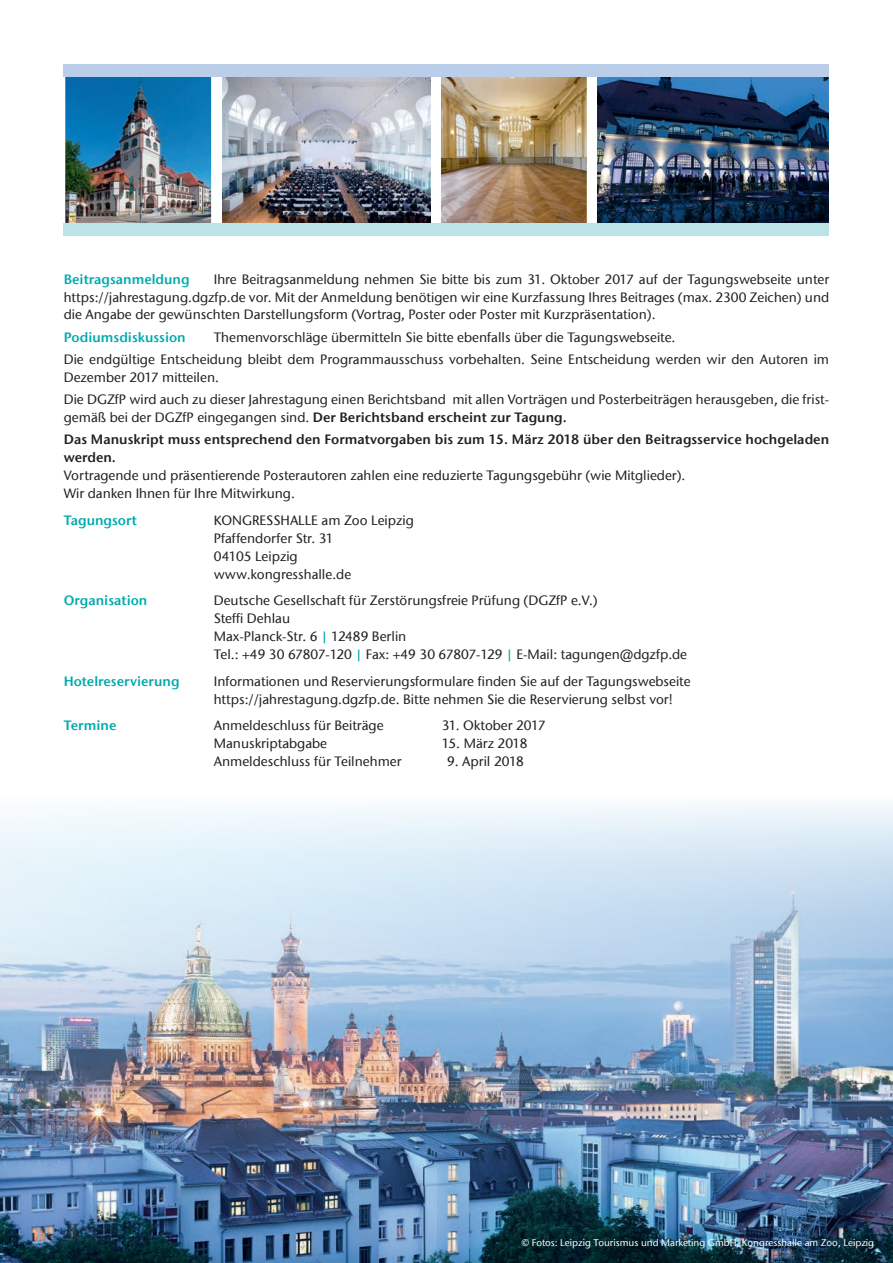
<style>
.page{position:relative;width:893px;height:1263px;background:#fff}
.page>*{position:absolute;margin:0;border:0;box-sizing:border-box;transform-origin:0 0}
.t1{font:500 13.5px/18px "ITC Stone Sans Com";color:#231f20}
.t2{font:13.5px/22.2px "ITC Stone Sans Com Semi";color:#231f20}
.t3{font:13.5px "ITC Stone Sans Com Semi";color:#00aaad}
.t4{font:500 9.75px "ITC Stone Sans Com";color:#fff}
.s1{font-family:"ITC Stone Sans Com";font-weight:500}
.s2{color:#00aaad}
</style>
<div class="page">
<img style="left:442px;top:77px;width:143px;height:146px">
<div style="left:439px;top:71px;width:149px;height:157px;border:2px solid #fff"></div>
<img style="left:0;top:805px;width:893px;height:458px">
<img style="left:67px;top:77px;width:143px;height:146px">
<div style="left:64px;top:73px;width:149px;height:157px;border:2px solid #fff"></div>
<img style="left:222px;top:77px;width:209px;height:146px">
<img style="left:598px;top:77px;width:230px;height:146px">
<div style="left:64px;top:223px;width:765px;height:13px;background:#bce3e5"></div>
<div style="left:64px;top:64px;width:765px;height:13px;background:#bacde9"></div>
<p class="t1" style="left:64px;top:270px;width:767px;text-align:justify;text-indent:150px">Ihre Beitragsanmeldung nehmen Sie bitte bis zum 31. Oktober 2017 auf der Tagungswebseite unter https://jahrestagung.dgzfp.de vor. Mit der Anmeldung benötigen wir eine Kurzfassung Ihres Beitrages (max. 2300 Zeichen) und die Angabe der gewünschten Darstellungsform (Vortrag, Poster oder Poster mit Kurzpräsentation).</p>
<p class="t3" style="left:64px;top:329px;width:123px">Podiumsdiskussion</p>
<p class="t3" style="left:64px;top:270px;width:127px">Beitragsanmeldung</p>
<p class="t1" style="left:64px;top:326px;width:767px;line-height:22.2px;text-align:center">Themenvorschläge übermitteln Sie bitte ebenfalls über die Tagungswebseite.<br>Die endgültige Entscheidung bleibt dem Programmausschuss vorbehalten. Seine Entscheidung werden wir den Autoren im</p>
<p class="t1" style="left:64px;top:366px;width:767px;line-height:22.2px">Dezember 2017 mitteilen.<br>Die DGZfP wird auch zu dieser Jahrestagung einen Berichtsband mit allen Vorträgen und Posterbeiträgen herausgeben, die frist-</p>
<p class="t2" style="left:64px;top:406px;width:767px"><span class="s1">gemäß bei der DGZfP eingegangen sind.</span> Der Berichtsband erscheint zur Tagung.<br>Das Manuskript muss entsprechend den Formatvorgaben bis zum 15. März 2018 über den Beitragsservice hochgeladen</p>
<p class="t2" style="left:64px;top:446px;width:54px">werden.</p>
<p class="t1" style="left:64px;top:467px;width:623px">Vortragende und präsentierende Posterautoren zahlen eine reduzierte Tagungsgebühr (wie Mitglieder).<br>Wir danken Ihnen für Ihre Mitwirkung.</p>
<p class="t3" style="left:64px;top:512px;width:75px">Tagungsort</p>
<p class="t1" style="left:214px;top:511px;width:202px">KONGRESSHALLE am Zoo Leipzig<br>Pfaffendorfer Str. 31<br>04105 Leipzig www.kongresshalle.de</p>
<p class="t3" style="left:64px;top:592px;width:85px">Organisation</p>
<p class="t1" style="left:214px;top:592px;width:475px">Deutsche Gesellschaft für Zerstörungsfreie Prüfung (DGZfP e.V.)<br>Steffi Dehlau<br>Max-Planck-Str. 6 <span class="s2">|</span> 12489 Berlin<br>Tel.: +49 30 67807-120 <span class="s2">|</span> Fax: +49 30 67807-129 <span class="s2">|</span> E-Mail: tagungen@dgzfp.de</p>
<p class="t3" style="left:64px;top:673px;width:117px">Hotelreservierung</p>
<p class="t1" style="left:214px;top:672px;width:478px">Informationen und Reservierungsformulare finden Sie auf der Tagungswebseite https://jahrestagung.dgzfp.de. Bitte nehmen Sie die Reservierung selbst vor!</p>
<p class="t3" style="left:64px;top:717px;width:54px">Termine</p>
<p class="t1" style="left:214px;top:717px;width:171px">Anmeldeschluss für Beiträge</p>
<p class="t1" style="left:442px;top:717px;width:105px">31. Oktober 2017</p>
<p class="t1" style="left:214px;top:735px;width:115px">Manuskriptabgabe</p>
<p class="t1" style="left:442px;top:735px;width:87px">15. März 2018</p>
<p class="t1" style="left:214px;top:753px;width:189px">Anmeldeschluss für Teilnehmer</p>
<p class="t1" style="left:447px;top:753px;width:78px">9. April 2018</p>
<p class="t4" style="left:521px;top:1236px;width:354px">© Fotos: Leipzig Tourismus und Marketing GmbH, Kongresshalle am Zoo, Leipzig</p>
</div>
